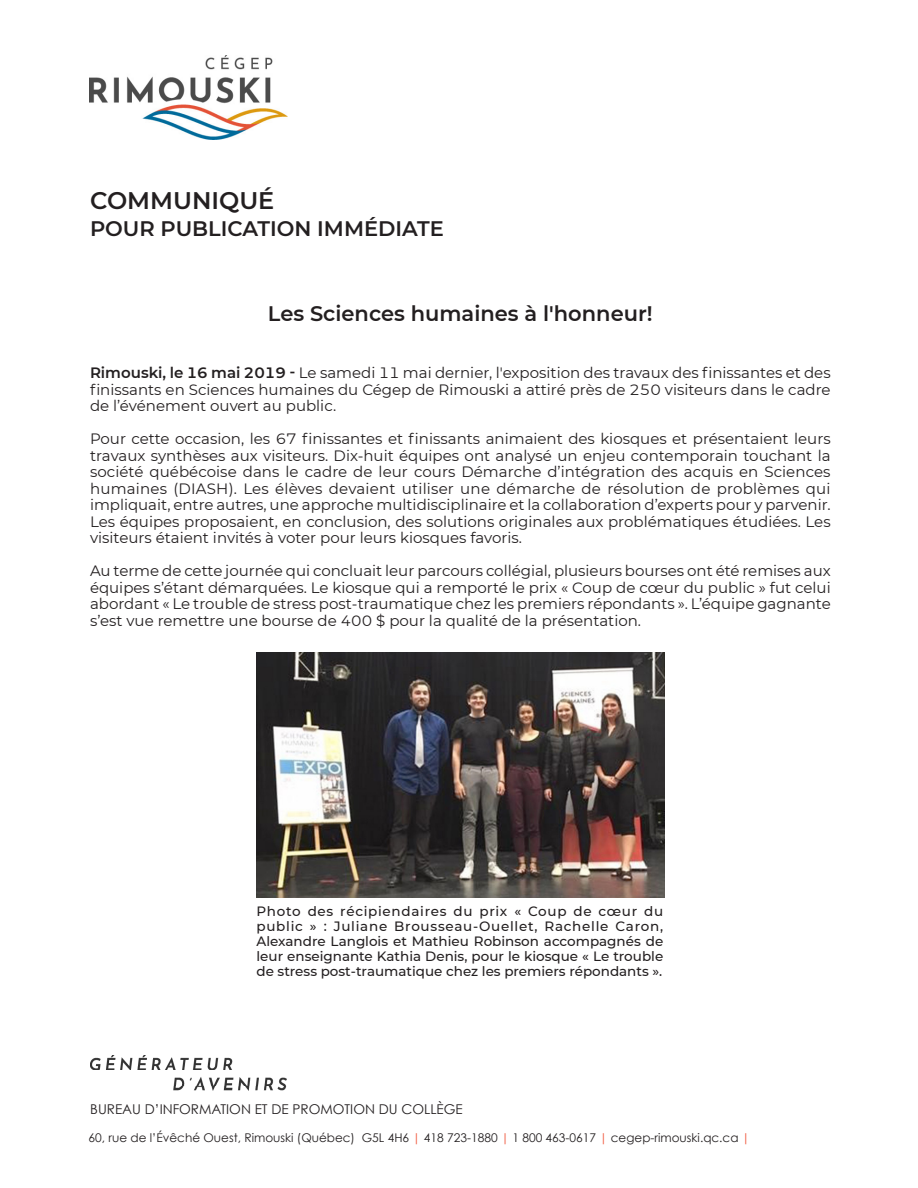
<style>
.page{position:relative;width:918px;height:1188px;background:#fff}
.page>*{position:absolute;margin:0;border:0;box-sizing:border-box;transform-origin:0 0}
.Texte_Comm{font:600 24px "Montserrat";color:#231f20}
.Titre_Comm{font:600 21px "Montserrat";color:#231f20}
.Texte_Comm-2{font:600 21px "Montserrat";color:#231f20}
.Texte_Comm-3{font:15px/16.5px "Montserrat";color:#231f20;text-align:justify}
.t1{font:500 13.5px/15px "Montserrat";color:#231f20;text-align:justify}
.t2{font:13.5px "Century Gothic";color:#231f20}
.t3{font:12px "Century Gothic";color:#231f20}
.s1{font-weight:600}
.s2{color:#f0593e}
</style>
<div class="page">
<img style="left:90px;top:56px;width:197px;height:83px">
<img style="left:91px;top:1055px;width:195px;height:35px">
<img style="left:256px;top:652px;width:409px;height:246px">
<p class="Texte_Comm" style="left:90px;top:183px;width:186px">COMMUNIQUÉ</p>
<p class="Texte_Comm-2" style="left:90px;top:213px;width:355px">POUR PUBLICATION IMMÉDIATE</p>
<p class="Titre_Comm" style="left:268px;top:299px;width:386px">Les Sciences humaines à l'honneur!</p>
<p class="Texte_Comm-3" style="left:90px;top:364px;width:742px"><span class="s1">Rimouski, le 16 mai 2019 -</span> Le samedi 11 mai dernier, l'exposition des travaux des finissantes et des finissants en Sciences humaines du Cégep de Rimouski a attiré près de 250 visiteurs dans le cadre de l’événement ouvert au public.</p>
<p class="Texte_Comm-3" style="left:90px;top:430px;width:742px">Pour cette occasion, les 67 finissantes et finissants animaient des kiosques et présentaient leurs travaux synthèses aux visiteurs. Dix-huit équipes ont analysé un enjeu contemporain touchant la société québécoise dans le cadre de leur cours Démarche d’intégration des acquis en Sciences humaines (DIASH). Les élèves devaient utiliser une démarche de résolution de problèmes qui impliquait, entre autres, une approche multidisciplinaire et la collaboration d’experts pour y parvenir.<br>Les équipes proposaient, en conclusion, des solutions originales aux problématiques étudiées. Les visiteurs étaient invités à voter pour leurs kiosques favoris.</p>
<p class="Texte_Comm-3" style="left:90px;top:562px;width:742px">Au terme de cette journée qui concluait leur parcours collégial, plusieurs bourses ont été remises aux équipes s’étant démarquées. Le kiosque qui a remporté le prix « Coup de cœur du public » fut celui abordant « Le trouble de stress post-traumatique chez les premiers répondants ». L’équipe gagnante s’est vue remettre une bourse de 400 $ pour la qualité de la présentation.</p>
<p class="t1" style="left:256px;top:903px;width:408px">Photo des récipiendaires du prix « Coup de cœur du public » : Juliane Brousseau-Ouellet, Rachelle Caron, Alexandre Langlois et Mathieu Robinson accompagnés de leur enseignante Kathia Denis, pour le kiosque « Le trouble de stress post-traumatique chez les premiers répondants ».</p>
<p class="t2" style="left:90px;top:1100px;width:374px">BUREAU D’INFORMATION ET DE PROMOTION DU COLLÈGE</p>
<p class="t3" style="left:88px;top:1130px;width:663px">60, rue de l’Évêché Ouest, Rimouski (Québec) G5L 4H6 <span class="s2">|</span> 418 723-1880 <span class="s2">|</span> 1 800 463-0617 <span class="s2">|</span> cegep-rimouski.qc.ca <span class="s2">|</span></p>
</div>
